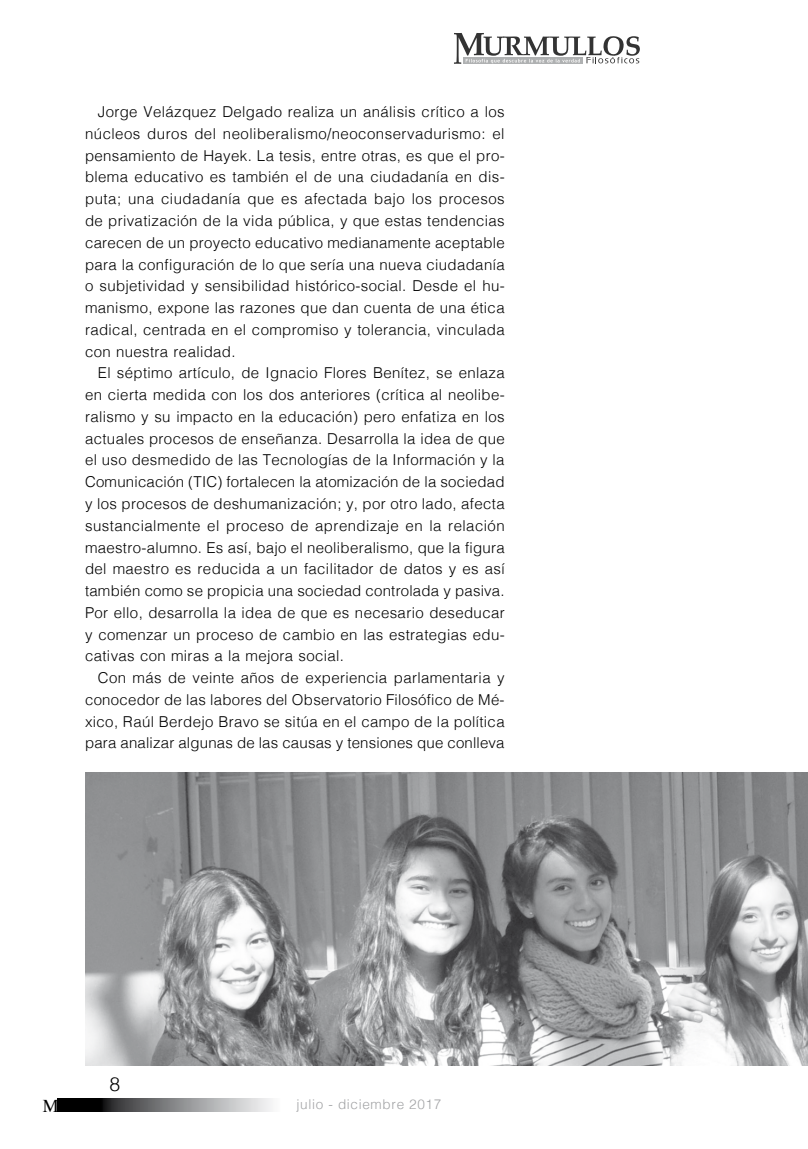
<style>
.page{position:relative;width:808px;height:1149px;background:#fff}
.page>*{position:absolute;margin:0;border:0;box-sizing:border-box;transform-origin:0 0}
.t1{font:300 19.5px "Helvetica";color:#000}
.t2{font:18px "Times";color:#000}
.t3{font:300 15px/21.8px "Helvetica";letter-spacing:.025em;color:#000;text-align:justify}
.t4{font:300 13.5px "Helvetica";letter-spacing:.05em;color:#a1a2a4}
</style>
<div class="page">
<svg style="left:57px;top:1098px;width:215px;height:12px;background:#737374"></svg>
<svg style="left:454px;top:33px;width:186px;height:30px"></svg>
<img style="left:85px;top:772px;width:723px;height:292px">
<p class="t3" style="left:85px;top:100px;width:421px;text-indent:13px">Jorge Velázquez Delgado realiza un análisis crítico a los núcleos duros del neoliberalismo/neoconservadurismo: el pensamiento de Hayek. La tesis, entre otras, es que el pro&shy;blema educativo es también el de una ciudadanía en dis&shy;puta; una ciudadanía que es afectada bajo los procesos de privatización de la vida pública, y que estas tendencias carecen de un proyecto educativo medianamente aceptable para la configuración de lo que sería una nueva ciudadanía o subjetividad y sensibilidad histórico-social. Desde el hu&shy;manismo, expone las razones que dan cuenta de una ética radical, centrada en el compromiso y tolerancia, vinculada con nuestra realidad.</p>
<p class="t3" style="left:85px;top:361px;width:421px;text-indent:13px">El séptimo artículo, de Ignacio Flores Benítez, se enlaza en cierta medida con los dos anteriores (crítica al neolibe&shy;ralismo y su impacto en la educación) pero enfatiza en los actuales procesos de enseñanza. Desarrolla la idea de que el uso desmedido de las Tecnologías de la Información y la Comunicación (TIC) fortalecen la atomización de la sociedad y los procesos de deshumanización; y, por otro lado, afecta sustancialmente el proceso de aprendizaje en la relación maestro-alumno. Es así, bajo el neoliberalismo, que la figura del maestro es reducida a un facilitador de datos y es así también como se propicia una sociedad controlada y pasiva.<br>Por ello, desarrolla la idea de que es necesario deseducar y comenzar un proceso de cambio en las estrategias edu&shy;cativas con miras a la mejora social.</p>
<p class="t3" style="left:85px;top:665px;width:421px;text-indent:13px">Con más de veinte años de experiencia parlamentaria y conocedor de las labores del Observatorio Filosófico de Mé&shy;xico, Raúl Berdejo Bravo se sitúa en el campo de la política para analizar algunas de las causas y tensiones que conlleva</p>
<h1 class="t1" style="left:109px;top:1066px;width:12px">8</h1>
<p class="t2" style="left:43px;top:1088px;width:18px">M</p>
<p class="t4" style="left:297px;top:1092px;width:146px">julio - diciembre 2017</p>
</div>
